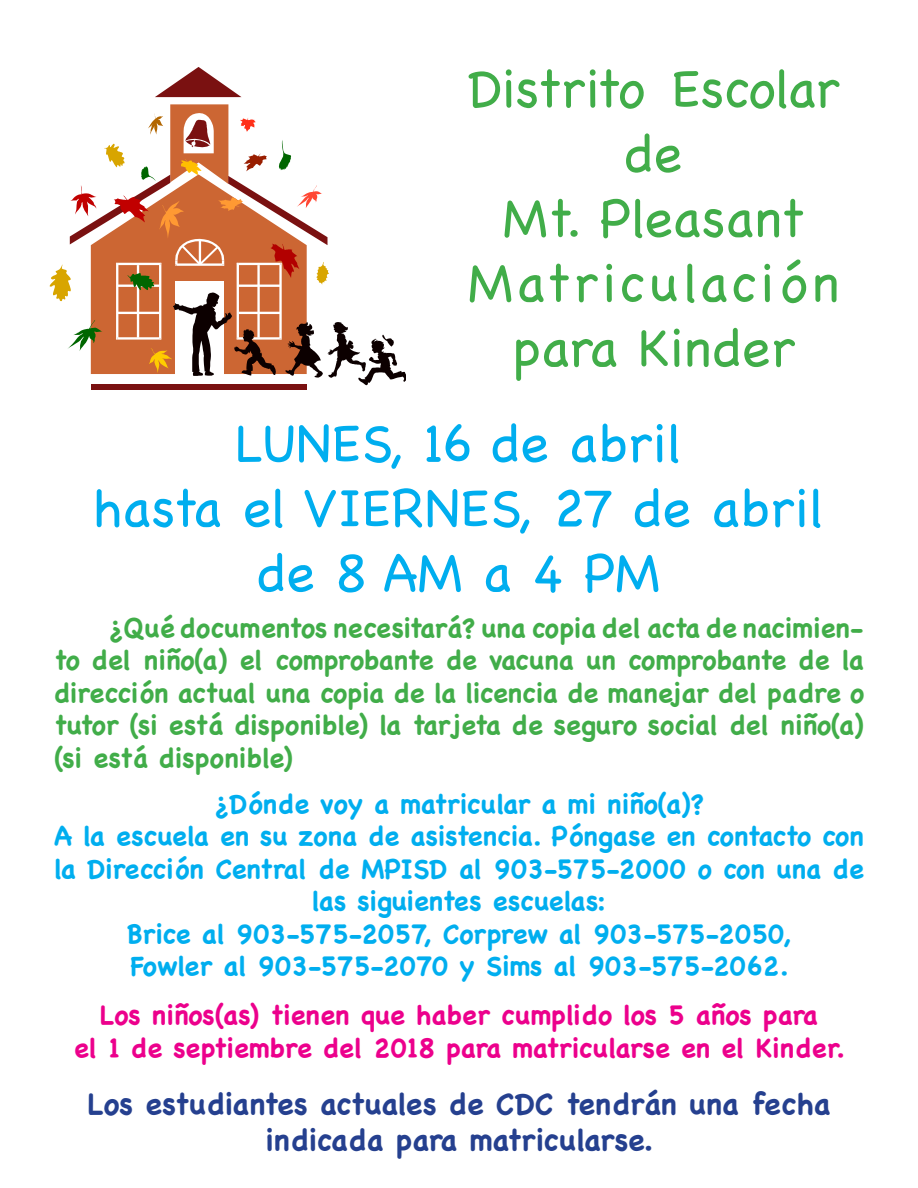
<style>
.page{position:relative;width:918px;height:1188px;background:#fff}
.page>*{position:absolute;margin:0;border:0;box-sizing:border-box;transform-origin:0 0}
.t1{font:54px/64.8px "Chalkboard";color:#41ad49;text-align:center}
.t2{font:54px/64.8px "Chalkboard";color:#00aeef;text-align:center}
.t3{font:700 30px/36px "Chalkboard";color:#25408f;text-align:center}
.t4{font:700 27px/32.4px "Chalkboard";color:#00aeef;text-align:center}
.t5{font:700 27px/32.4px "Chalkboard";color:#41ad49;text-align:justify}
.t6{font:700 27px/32.4px "Chalkboard";color:#ec008c;text-align:center}
</style>
<div class="page">
<div style="left:91px;top:384px;width:216px;height:5px;background:#7a1111"></div>
<svg style="left:155px;top:67px;width:87px;height:30px"></svg>
<svg style="left:50px;top:104px;width:356px;height:281px"></svg>
<h1 class="t1" style="left:468px;top:56px;width:373px">Distrito Escolar de<br>Mt. Pleasant<br>Matriculación para Kinder</h1>
<h1 class="t2" style="left:93px;top:411px;width:734px">LUNES, 16 de abril<br>hasta el VIERNES, 27 de abril de 8 AM a 4 PM</h1>
<p class="t5" style="left:54px;top:611px;width:811px;text-indent:54px">¿Qué documentos necesitará? una copia del acta de nacimien&shy;to del niño(a) el comprobante de vacuna un comprobante de la dirección actual una copia de la licencia de manejar del padre o tutor (si está disponible) la tarjeta de seguro social del niño(a) (si está disponible)</p>
<p class="t4" style="left:54px;top:788px;width:811px">¿Dónde voy a matricular a mi niño(a)?<br>A la escuela en su zona de asistencia. Póngase en contacto con la Dirección Central de MPISD al 903-575-2000 o con una de las siguientes escuelas:<br>Brice al 903-575-2057, Corprew al 903-575-2050,<br>Fowler al 903-575-2070 y Sims al 903-575-2062.</p>
<p class="t6" style="left:74px;top:999px;width:773px">Los niños(as) tienen que haber cumplido los 5 años para<br>el 1 de septiembre del 2018 para matricularse en el Kinder.</p>
<p class="t3" style="left:88px;top:1086px;width:744px">Los estudiantes actuales de CDC tendrán una fecha indicada para matricularse.</p>
</div>
